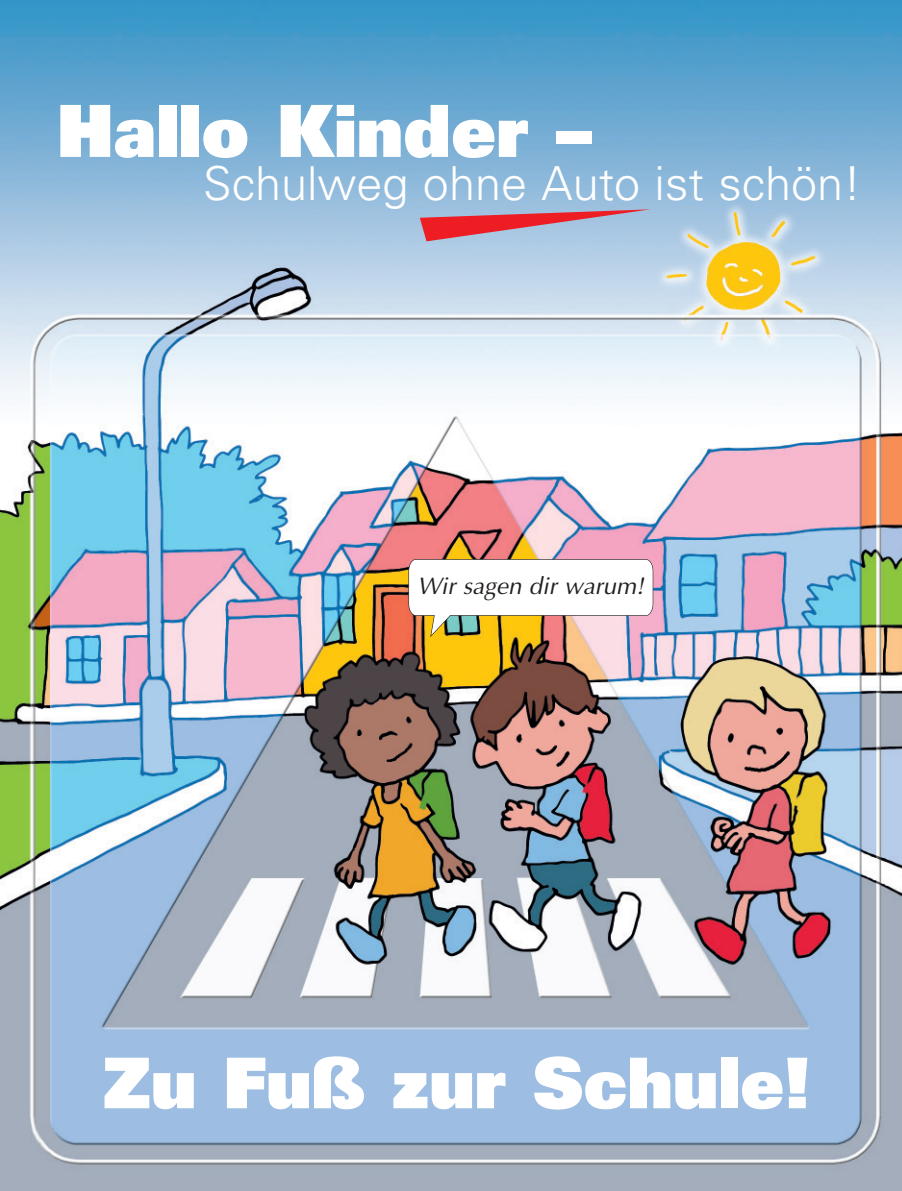
<style>
.page{position:relative;width:902px;height:1191px;background:#fff}
.page>*{position:absolute;margin:0;border:0;box-sizing:border-box;transform-origin:0 0}
.t1{font:900 72px "Univers";color:#fff}
.t2{font:70px "Univers LT Std X Black";color:#fff}
.t3{font:300 46.8px "Univers";color:#fff}
.t4{font:italic 24px "Optima";color:#231f20}
</style>
<div class="page">
<img style="left:0;top:0;width:901px;height:1191px">
<svg style="left:408px;top:559px;width:245px;height:78px"></svg>
<svg style="left:420px;top:209px;width:230px;height:32px;background:#c0869a"></svg>
<h1 class="t1" style="left:57px;top:105px;width:536px">Hallo Kinder –</h1>
<p class="t3" style="left:203px;top:166px;width:660px">Schulweg ohne Auto ist schön!</p>
<p class="t4" style="left:417px;top:576px;width:233px">Wir sagen dir warum!</p>
<h2 class="t2" style="left:103px;top:1043px;width:708px">Zu Fuß zur Schule!</h2>
</div>
